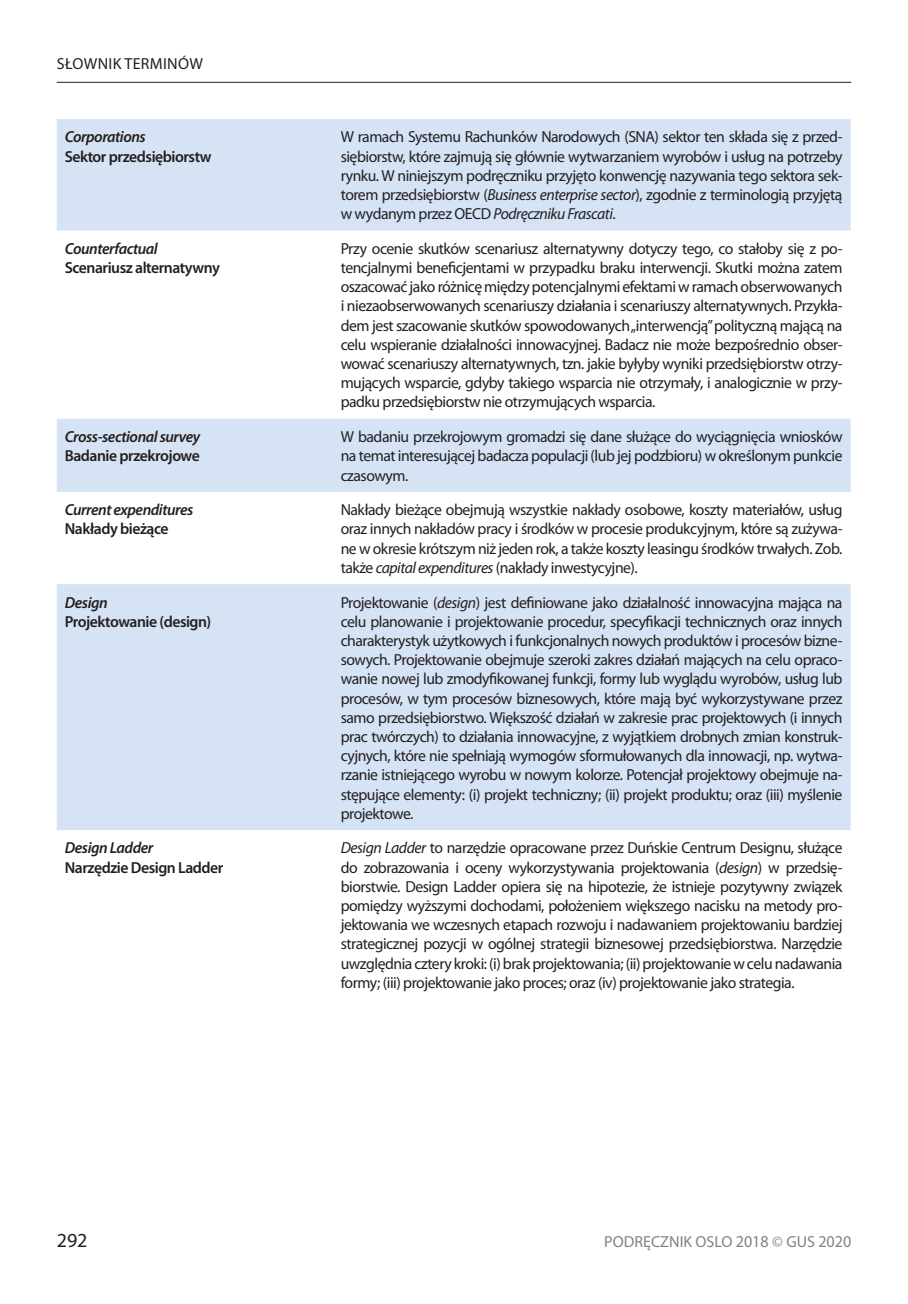
<style>
.page{position:relative;width:908px;height:1304px;background:#fff}
.page>*{position:absolute;margin:0;border:0;box-sizing:border-box;transform-origin:0 0}
.t1{font:20px "Myriad Pro";color:#231f20}
.Komórka_1_stopień{font:16px/19.2px "Myriad Pro";letter-spacing:-.03em;color:#231f20;text-align:justify}
.Komórka_1_stopień-2{font:600 16px "Myriad Pro";letter-spacing:-.03em;color:#231f20}
.Słownik_pojęć_angiel{font:italic 600 16px "Myriad Pro";letter-spacing:-.03em;color:#231f20}
.t2{font:16px "Myriad Pro";color:#808285}
.Komórka_1_stopień-3{font:16px "Myriad Pro";letter-spacing:.02em;color:#231f20}
.s1{font-style:italic}
.s2{font-size:16.6px}
</style>
<div class="page">
<hr style="left:57px;top:82px;width:793px;height:1px;background:#231f20">
<svg style="left:57px;top:119px;width:793px;height:711px;fill:#d5e3f4"></svg>
<p class="Komórka_1_stopień-3" style="left:57px;top:53px;width:147px">SŁOWNIK TERMINÓW</p>
<p class="Słownik_pojęć_angiel" style="left:65px;top:127px;width:82px">Corporations</p>
<p class="Komórka_1_stopień-2" style="left:65px;top:146px;width:148px">Sektor przedsiębiorstw</p>
<p class="Komórka_1_stopień" style="left:340px;top:127px;width:503px">W ramach Systemu Rachunków Narodowych (SNA) sektor ten składa się z przed&shy;siębiorstw, które zajmują się głównie wytwarzaniem wyrobów i usług na potrzeby rynku. W niniejszym podręczniku przyjęto konwencję nazywania tego sektora sek&shy;torem przedsiębiorstw (<span class="s1">Business enterprise sector</span>), zgodnie z terminologią przyjętą w wydanym przez OECD <span class="s1">Podręczniku Frascati</span>.</p>
<p class="Słownik_pojęć_angiel" style="left:65px;top:238px;width:94px">Counterfactual</p>
<p class="Komórka_1_stopień-2" style="left:65px;top:258px;width:157px">Scenariusz alternatywny</p>
<p class="Komórka_1_stopień" style="left:340px;top:239px;width:503px">Przy ocenie skutków scenariusz alternatywny dotyczy tego, co stałoby się z po&shy;tencjalnymi beneficjentami w przypadku braku interwencji. Skutki można zatem oszacować jako różnicę między potencjalnymi efektami w ramach obserwowanych i niezaobserwowanych scenariuszy działania i scenariuszy alternatywnych. Przykła&shy;dem jest szacowanie skutków spowodowanych „interwencją” polityczną mającą na celu wspieranie działalności innowacyjnej. Badacz nie może bezpośrednio obser&shy;wować scenariuszy alternatywnych, tzn. jakie byłyby wyniki przedsiębiorstw otrzy&shy;mujących wsparcie, gdyby takiego wsparcia nie otrzymały, i analogicznie w przy&shy;padku przedsiębiorstw nie otrzymujących wsparcia.</p>
<p class="Słownik_pojęć_angiel" style="left:65px;top:427px;width:137px">Cross-sectional survey</p>
<p class="Komórka_1_stopień-2" style="left:65px;top:446px;width:136px">Badanie przekrojowe</p>
<p class="Komórka_1_stopień" style="left:340px;top:427px;width:503px">W badaniu przekrojowym gromadzi się dane służące do wyciągnięcia wniosków na temat interesującej badacza populacji (lub jej podzbioru) w określonym punkcie czasowym.</p>
<p class="Słownik_pojęć_angiel" style="left:65px;top:500px;width:130px">Current expenditures</p>
<p class="Komórka_1_stopień-2" style="left:65px;top:519px;width:105px">Nakłady bieżące</p>
<p class="Komórka_1_stopień" style="left:340px;top:500px;width:503px">Nakłady bieżące obejmują wszystkie nakłady osobowe, koszty materiałów, usług oraz innych nakładów pracy i środków w procesie produkcyjnym, które są zużywa&shy;ne w okresie krótszym niż jeden rok, a także koszty leasingu środków trwałych. Zob. także <span class="s1">capital expenditures</span> (nakłady inwestycyjne).</p>
<p class="Słownik_pojęć_angiel" style="left:65px;top:592px;width:45px">Design</p>
<p class="Komórka_1_stopień-2" style="left:65px;top:611px;width:148px">Projektowanie (design)</p>
<p class="Komórka_1_stopień" style="left:340px;top:592px;width:503px">Projektowanie (<span class="s1">design</span>) jest definiowane jako działalność innowacyjna mająca na celu planowanie i projektowanie procedur, specyfikacji technicznych oraz innych charakterystyk użytkowych i funkcjonalnych nowych produktów i procesów bizne&shy;sowych. Projektowanie obejmuje szeroki zakres działań mających na celu opraco&shy;wanie nowej lub zmodyfikowanej funkcji, formy lub wyglądu wyrobów, usług lub procesów, w tym procesów biznesowych, które mają być wykorzystywane przez samo przedsiębiorstwo. Większość działań w zakresie prac projektowych (i innych prac twórczych) to działania innowacyjne, z wyjątkiem drobnych zmian konstruk&shy;cyjnych, które nie spełniają wymogów sformułowanych dla innowacji, np. wytwa&shy;rzanie istniejącego wyrobu w nowym kolorze. Potencjał projektowy obejmuje na&shy;stępujące elementy: (i) projekt techniczny; (ii) projekt produktu; oraz (iii) myślenie projektowe.</p>
<p class="Słownik_pojęć_angiel" style="left:65px;top:838px;width:90px">Design Ladder</p>
<p class="Komórka_1_stopień-2" style="left:65px;top:857px;width:160px">Narzędzie Design Ladder</p>
<p class="Komórka_1_stopień" style="left:340px;top:838px;width:503px"><span class="s1">Design Ladder</span> to narzędzie opracowane przez Duńskie Centrum Designu, służące do zobrazowania i oceny wykorzystywania projektowania (<span class="s1">design</span>) w przedsię&shy;biorstwie. Design Ladder opiera się na hipotezie, że istnieje pozytywny związek pomiędzy wyższymi dochodami, położeniem większego nacisku na metody pro&shy;jektowania we wczesnych etapach rozwoju i nadawaniem projektowaniu bardziej strategicznej pozycji w ogólnej strategii biznesowej przedsiębiorstwa. Narzędzie uwzględnia cztery kroki: (i) brak projektowania; (ii) projektowanie w celu nadawania formy; (iii) projektowanie jako proces; oraz (iv) projektowanie jako strategia.</p>
<p class="t1" style="left:57px;top:1228px;width:32px">292</p>
<p class="t2" style="left:604px;top:1232px;width:248px">PODRĘCZNIK OSLO <span class="s2">2018</span> © GUS <span class="s2">2020</span></p>
</div>
